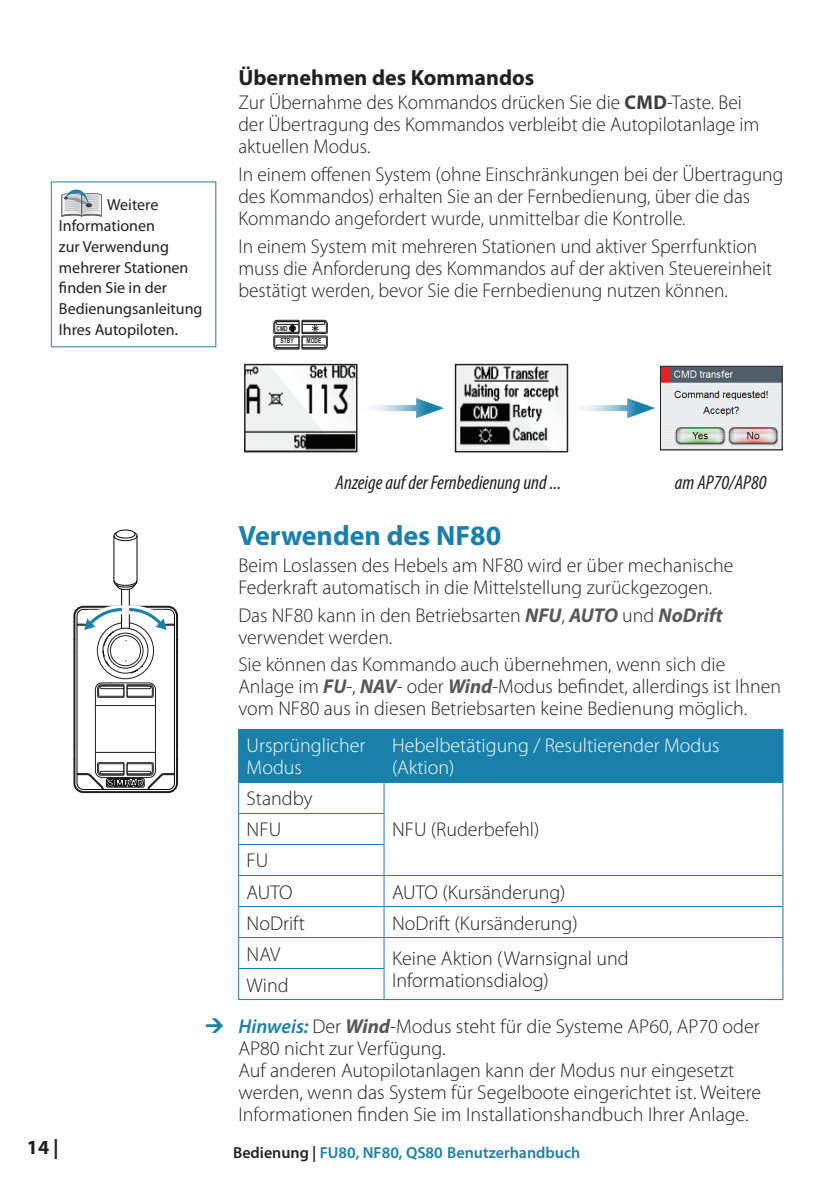
<style>
.page{position:relative;width:840px;height:1191px;background:#fff}
.page>*{position:absolute;margin:0;border:0;box-sizing:border-box;transform-origin:0 0}
.t1{font:700 28px "Myriad Pro";color:#1980ac}
.t2{font:700 22px "Myriad Pro";color:#231f20}
.t3{font:300 20px/22px "Myriad Pro";color:#231f20}
.t4{font:300 20px/22px "Myriad Pro";color:#fff}
.t5{font:italic condensed 20px "Myriad Pro";color:#231f20}
.t6{font:700 20px "Myriad Pro";color:#231f20}
.t7{font:16px/20.8px "Myriad Pro";color:#231f20}
.t8{font:600 16px "Myriad Pro";color:#1980ac}
.t9{font:700 7px "Arial";color:#231f20;scale:.71 1}
.s1{font-weight:700;color:#3e3e3f}
.s2{font-weight:700;font-style:italic;color:#57585a}
.s3{font-weight:600;font-style:italic;color:#1980ac}
.s4{color:#231f20}
</style>
<div class="page">
<img style="left:662px;top:368px;width:117px;height:80px">
<div style="left:660px;top:366px;width:121px;height:84px;border:1px solid #231f20"></div>
<svg style="left:372px;top:405px;width:44px;height:6px"></svg>
<svg style="left:416px;top:398px;width:27px;height:20px"></svg>
<svg style="left:583px;top:405px;width:43px;height:6px"></svg>
<svg style="left:626px;top:398px;width:28px;height:20px"></svg>
<svg style="left:244px;top:363px;width:114px;height:90px"></svg>
<img style="left:246px;top:366px;width:109px;height:84px">
<div style="left:244px;top:364px;width:113px;height:88px;border:1px solid #231f20"></div>
<svg style="left:454px;top:363px;width:115px;height:90px"></svg>
<img style="left:456px;top:366px;width:110px;height:84px">
<div style="left:454px;top:364px;width:114px;height:88px;border:1px solid #231f20"></div>
<svg style="left:273px;top:320px;width:54px;height:29px"></svg>
<div style="left:239px;top:730px;width:543px;height:52px;background:#1980ac"></div>
<hr style="left:238px;top:729px;width:1px;height:53px;background:#1980ac">
<hr style="left:238px;top:729px;width:146px;height:1px;background:#1980ac">
<hr style="left:238px;top:782px;width:146px;height:1px;background:#1980ac">
<hr style="left:383px;top:729px;width:1px;height:53px;background:#1980ac">
<hr style="left:782px;top:729px;width:1px;height:53px;background:#1980ac">
<hr style="left:384px;top:729px;width:398px;height:1px;background:#1980ac">
<hr style="left:384px;top:782px;width:398px;height:1px;background:#1980ac">
<hr style="left:238px;top:782px;width:1px;height:31px;background:#1980ac">
<hr style="left:383px;top:782px;width:1px;height:31px;background:#1980ac">
<hr style="left:782px;top:782px;width:1px;height:31px;background:#1980ac">
<hr style="left:782px;top:813px;width:1px;height:31px;background:#1980ac">
<hr style="left:782px;top:844px;width:1px;height:31px;background:#1980ac">
<hr style="left:238px;top:813px;width:1px;height:31px;background:#1980ac">
<hr style="left:383px;top:813px;width:1px;height:31px;background:#1980ac">
<hr style="left:238px;top:813px;width:146px;height:1px;background:#1980ac">
<hr style="left:238px;top:844px;width:1px;height:31px;background:#1980ac">
<hr style="left:383px;top:844px;width:1px;height:31px;background:#1980ac">
<hr style="left:238px;top:844px;width:146px;height:1px;background:#1980ac">
<hr style="left:238px;top:875px;width:1px;height:31px;background:#1980ac">
<hr style="left:238px;top:875px;width:146px;height:1px;background:#1980ac">
<hr style="left:383px;top:875px;width:1px;height:31px;background:#1980ac">
<hr style="left:782px;top:875px;width:1px;height:31px;background:#1980ac">
<hr style="left:384px;top:875px;width:398px;height:1px;background:#1980ac">
<hr style="left:238px;top:906px;width:1px;height:31px;background:#1980ac">
<hr style="left:238px;top:906px;width:146px;height:1px;background:#1980ac">
<hr style="left:383px;top:906px;width:1px;height:31px;background:#1980ac">
<hr style="left:782px;top:906px;width:1px;height:31px;background:#1980ac">
<hr style="left:384px;top:906px;width:398px;height:1px;background:#1980ac">
<hr style="left:238px;top:937px;width:1px;height:31px;background:#1980ac">
<hr style="left:238px;top:937px;width:146px;height:1px;background:#1980ac">
<hr style="left:383px;top:937px;width:1px;height:31px;background:#1980ac">
<hr style="left:782px;top:937px;width:1px;height:31px;background:#1980ac">
<hr style="left:782px;top:968px;width:1px;height:31px;background:#1980ac">
<hr style="left:384px;top:937px;width:398px;height:1px;background:#1980ac">
<hr style="left:384px;top:999px;width:398px;height:1px;background:#1980ac">
<hr style="left:238px;top:968px;width:1px;height:31px;background:#1980ac">
<hr style="left:383px;top:968px;width:1px;height:31px;background:#1980ac">
<hr style="left:238px;top:968px;width:146px;height:1px;background:#1980ac">
<hr style="left:238px;top:999px;width:146px;height:1px;background:#1980ac">
<svg style="left:61px;top:189px;width:41px;height:28px"></svg>
<hr style="left:95px;top:705px;width:60px;height:1px;background:#231f20">
<hr style="left:95px;top:752px;width:60px;height:1px;background:#231f20">
<div style="left:73px;top:606px;width:105px;height:187px;border:2px solid #211e1e;border-radius:9px"></div>
<div style="left:95px;top:682px;width:61px;height:95px;border:1px solid #211e1e;border-radius:6px"></div>
<svg style="left:74px;top:758px;width:104px;height:34px"></svg>
<svg style="left:74px;top:529px;width:104px;height:169px"></svg>
<p class="t7" style="left:59px;top:194px;width:145px;text-indent:48px">Weitere<br>Informationen<br>zur Verwendung mehrerer Stationen finden Sie in der<br>Bedienungsanleitung<br>Ihres Autopiloten.</p>
<p class="t2" style="left:238px;top:63px;width:297px">Übernehmen des Kommandos</p>
<p class="t3" style="left:238px;top:92px;width:522px">Zur Übernahme des Kommandos drücken Sie die <span class="s1">CMD</span>-Taste. Bei der Übertragung des Kommandos verbleibt die Autopilotanlage im aktuellen Modus.</p>
<p class="t3" style="left:238px;top:164px;width:546px">In einem offenen System (ohne Einschränkungen bei der Übertragung des Kommandos) erhalten Sie an der Fernbedienung, über die das<br>Kommando angefordert wurde, unmittelbar die Kontrolle.</p>
<p class="t3" style="left:238px;top:235px;width:535px">In einem System mit mehreren Stationen und aktiver Sperrfunktion muss die Anforderung des Kommandos auf der aktiven Steuereinheit bestätigt werden, bevor Sie die Fernbedienung nutzen können.</p>
<p class="t9" style="left:280px;top:336px;width:20px">STBY</p>
<p class="t9" style="left:276px;top:324px;width:17px">CMD</p>
<p class="t9" style="left:306px;top:336px;width:22px">MODE</p>
<p class="t5" style="left:335px;top:470px;width:227px">Anzeige auf der Fernbedienung und ...</p>
<p class="t5" style="left:674px;top:470px;width:93px">am AP70/AP80</p>
<h1 class="t1" style="left:238px;top:517px;width:264px">Verwenden des NF80</h1>
<p class="t3" style="left:238px;top:555px;width:496px">Beim Loslassen des Hebels am NF80 wird er über mechanische<br>Federkraft automatisch in die Mittelstellung zurückgezogen.</p>
<p class="t3" style="left:238px;top:604px;width:485px">Das NF80 kann in den Betriebsarten <span class="s2">NFU</span>, <span class="s2">AUTO</span> und <span class="s2">NoDrift </span>verwendet werden.</p>
<p class="t3" style="left:238px;top:654px;width:544px">Sie können das Kommando auch übernehmen, wenn sich die<br>Anlage im <span class="s2">FU</span>-, <span class="s2">NAV</span>- oder <span class="s2">Wind</span>-Modus befindet, allerdings ist Ihnen vom NF80 aus in diesen Betriebsarten keine Bedienung möglich.</p>
<p class="t4" style="left:246px;top:735px;width:120px">Ursprünglicher<br>Modus</p>
<p class="t4" style="left:392px;top:735px;width:329px">Hebelbetätigung / Resultierender Modus (Aktion)</p>
<p class="t3" style="left:246px;top:783px;width:67px;line-height:31px">Standby<br>NFU</p>
<p class="t3" style="left:392px;top:819px;width:149px">NFU (Ruderbefehl)</p>
<p class="t3" style="left:246px;top:845px;width:47px;line-height:31px">FU<br>AUTO</p>
<p class="t3" style="left:392px;top:881px;width:175px">AUTO (Kursänderung)</p>
<p class="t3" style="left:246px;top:912px;width:60px">NoDrift</p>
<p class="t3" style="left:392px;top:912px;width:187px">NoDrift (Kursänderung)</p>
<p class="t3" style="left:246px;top:943px;width:35px">NAV</p>
<p class="t3" style="left:392px;top:947px;width:238px">Keine Aktion (Warnsignal und</p>
<p class="t3" style="left:246px;top:974px;width:43px">Wind</p>
<p class="t3" style="left:392px;top:969px;width:158px">Informationsdialog)</p>
<p class="t3" style="left:238px;top:1015px;width:524px"><span class="s3">Hinweis:</span> Der <span class="s2">Wind</span>-Modus steht für die Systeme AP60, AP70 oder AP80 nicht zur Verfügung.<br>Auf anderen Autopilotanlagen kann der Modus nur eingesetzt werden, wenn das System für Segelboote eingerichtet ist. Weitere Informationen finden Sie im Installationshandbuch Ihrer Anlage.</p>
<p class="t6" style="left:27px;top:1133px;width:33px">14 |</p>
<p class="t8" style="left:233px;top:1142px;width:348px"><span class="s4">Bedienung |</span> FU80, NF80, QS80 Benutzerhandbuch</p>
</div>
